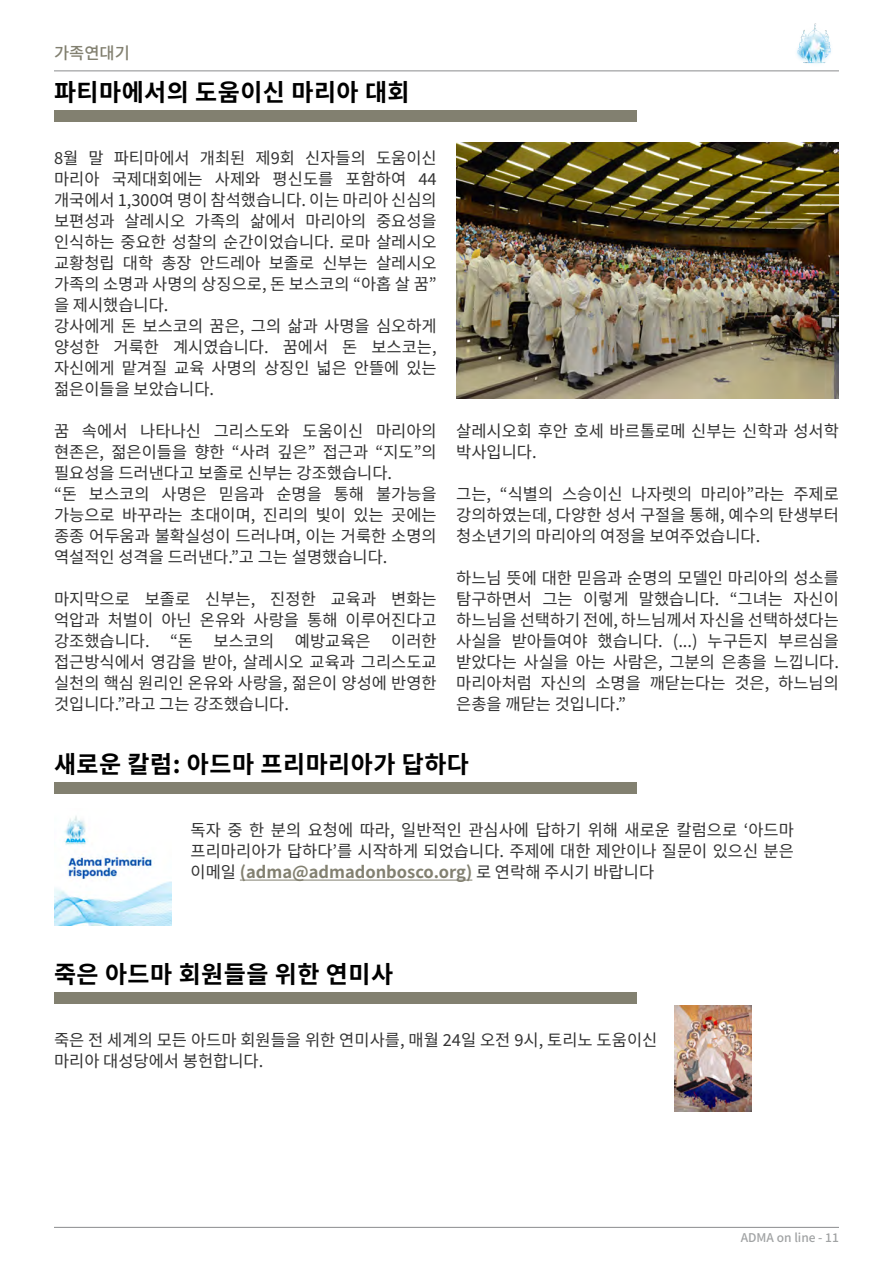
<style>
.page{position:relative;width:893px;height:1263px;background:#fff}
.page>*{position:absolute;margin:0;border:0;box-sizing:border-box;transform-origin:0 0}
.t1{font:700 24px "Noto Sans KR";letter-spacing:.02em;color:#000}
.t2{font:16.5px/21px "Noto Sans KR";color:#333;text-align:justify}
.t3{font:500 16.5px "Noto Sans KR";color:#828070}
.t4{font:500 12px "Noto Sans KR";color:#a1a3a4}
.s1{font-weight:700;color:#828070}
</style>
<div class="page">
<hr style="left:54px;top:1227px;width:785px;height:1px;background:#8a8c8e">
<hr style="left:54px;top:71px;width:785px;height:1px;background:#8a8c8e">
<img style="left:791px;top:23px;width:48px;height:48px">
<div style="left:54px;top:110px;width:582px;height:12px;background:#828070"></div>
<img style="left:456px;top:143px;width:383px;height:255px">
<div style="left:54px;top:782px;width:582px;height:12px;background:#828070"></div>
<hr style="left:240px;top:880px;width:232px;height:1px;background:#828070">
<img style="left:54px;top:816px;width:117px;height:110px">
<div style="left:54px;top:992px;width:582px;height:12px;background:#828070"></div>
<img style="left:675px;top:1005px;width:77px;height:107px">
<p class="t3" style="left:54px;top:44px;width:77px">가족연대기</p>
<p class="t1" style="left:54px;top:78px;width:357px">파티마에서의 도움이신 마리아 대회</p>
<p class="t2" style="left:54px;top:147px;width:384px">8월 말 파티마에서 개최된 제9회 신자들의 도움이신 마리아 국제대회에는 사제와 평신도를 포함하여 44 개국에서 1,300여 명이 참석했습니다. 이는 마리아 신심의 보편성과 살레시오 가족의 삶에서 마리아의 중요성을 인식하는 중요한 성찰의 순간이었습니다. 로마 살레시오 교황청립 대학 총장 안드레아 보졸로 신부는 살레시오 가족의 소명과 사명의 상징으로, 돈 보스코의 “아홉 살 꿈” 을 제시했습니다.</p>
<p class="t2" style="left:54px;top:315px;width:384px">강사에게 돈 보스코의 꿈은, 그의 삶과 사명을 심오하게 양성한 거룩한 계시였습니다. 꿈에서 돈 보스코는, 자신에게 맡겨질 교육 사명의 상징인 넓은 안뜰에 있는 젊은이들을 보았습니다.</p>
<p class="t2" style="left:54px;top:420px;width:384px">꿈 속에서 나타나신 그리스도와 도움이신 마리아의 현존은, 젊은이들을 향한 “사려 깊은” 접근과 “지도”의 필요성을 드러낸다고 보졸로 신부는 강조했습니다.</p>
<p class="t2" style="left:54px;top:483px;width:384px">“돈 보스코의 사명은 믿음과 순명을 통해 불가능을 가능으로 바꾸라는 초대이며, 진리의 빛이 있는 곳에는 종종 어두움과 불확실성이 드러나며, 이는 거룩한 소명의 역설적인 성격을 드러낸다.”고 그는 설명했습니다.</p>
<p class="t2" style="left:54px;top:588px;width:384px">마지막으로 보졸로 신부는, 진정한 교육과 변화는 억압과 처벌이 아닌 온유와 사랑을 통해 이루어진다고 강조했습니다. “돈 보스코의 예방교육은 이러한 접근방식에서 영감을 받아, 살레시오 교육과 그리스도교 실천의 핵심 원리인 온유와 사랑을, 젊은이 양성에 반영한 것입니다.”라고 그는 강조했습니다.</p>
<p class="t2" style="left:456px;top:420px;width:384px">살레시오회 후안 호세 바르톨로메 신부는 신학과 성서학 박사입니다.</p>
<p class="t2" style="left:456px;top:483px;width:384px">그는, “식별의 스승이신 나자렛의 마리아”라는 주제로 강의하였는데, 다양한 성서 구절을 통해, 예수의 탄생부터 청소년기의 마리아의 여정을 보여주었습니다.</p>
<p class="t2" style="left:456px;top:567px;width:384px">하느님 뜻에 대한 믿음과 순명의 모델인 마리아의 성소를 탐구하면서 그는 이렇게 말했습니다. “그녀는 자신이 하느님을 선택하기 전에, 하느님께서 자신을 선택하셨다는 사실을 받아들여야 했습니다. (...) 누구든지 부르심을 받았다는 사실을 아는 사람은, 그분의 은총을 느낍니다. 마리아처럼 자신의 소명을 깨닫는다는 것은, 하느님의 은총을 깨닫는 것입니다.”</p>
<p class="t1" style="left:54px;top:750px;width:417px">새로운 칼럼: 아드마 프리마리아가 답하다</p>
<p class="t2" style="left:191px;top:819px;width:605px">독자 중 한 분의 요청에 따라, 일반적인 관심사에 답하기 위해 새로운 칼럼으로 ‘아드마 프리마리아가 답하다’를 시작하게 되었습니다. 주제에 대한 제안이나 질문이 있으신 분은 이메일 <span class="s1">(adma@admadonbosco.org)</span> 로 연락해 주시기 바랍니다</p>
<p class="t1" style="left:54px;top:960px;width:341px">죽은 아드마 회원들을 위한 연미사</p>
<p class="t2" style="left:54px;top:1029px;width:605px">죽은 전 세계의 모든 아드마 회원들을 위한 연미사를, 매월 24일 오전 9시, 토리노 도움이신 마리아 대성당에서 봉헌합니다.</p>
<p class="t4" style="left:741px;top:1230px;width:100px">ADMA on line - 11</p>
</div>
